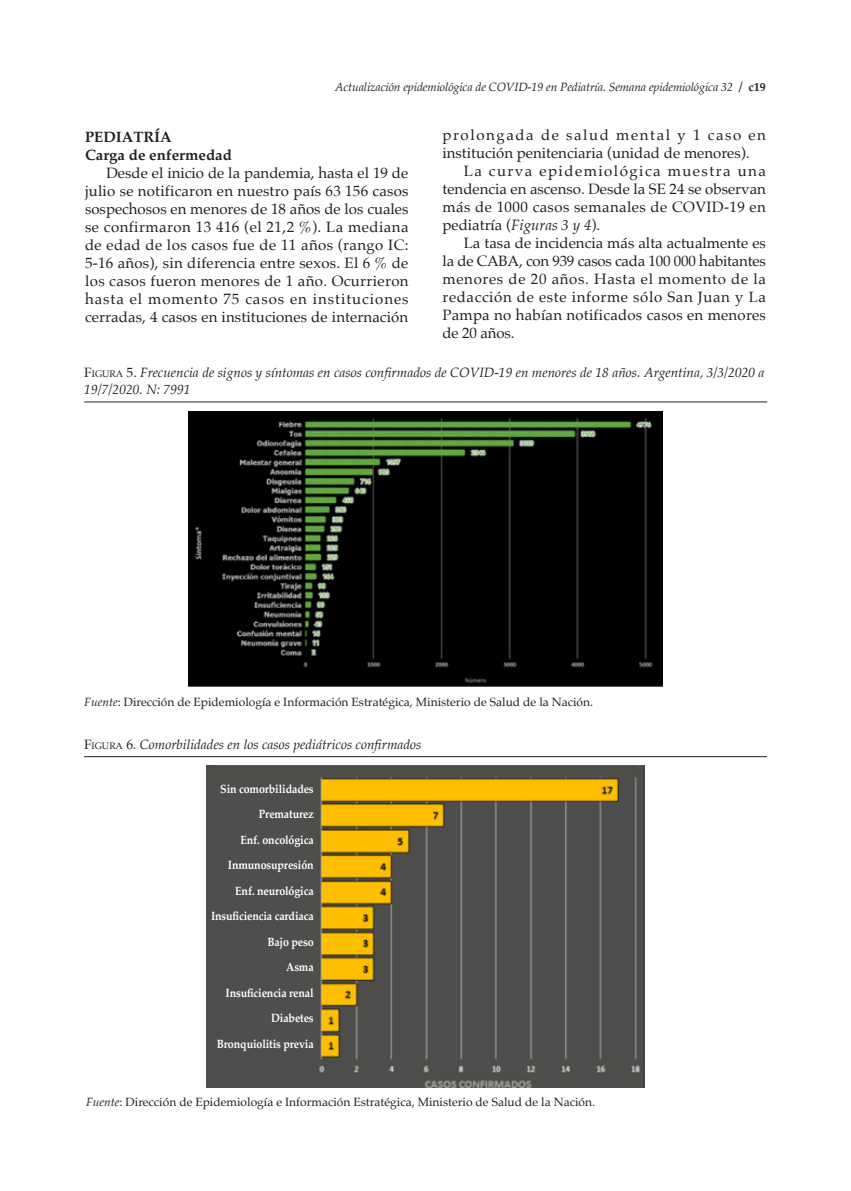
<style>
.page{position:relative;width:851px;height:1191px;background:#fff}
.page>*{position:absolute;margin:0;border:0;box-sizing:border-box;transform-origin:0 0}
.t1{font:15px/18px "Palatino";letter-spacing:.01em;color:#231f20;text-align:justify}
.t2{font:700 15px/18px "Palatino";color:#231f20}
.t3{font:italic 13.5px/16.5px "Palatino";color:#231f20}
.t4{font:12px "Palatino";color:#231f20}
.t5{font:700 12px/25.5px "Palatino";letter-spacing:-.01em;color:#fff;text-align:right;scale:.89 1}
.t6{font:italic 12px "Palatino";letter-spacing:-.01em;color:#231f20}
.s1{font-weight:700}
.s2{font-weight:700;font-style:normal}
.s3{font-style:italic}
.s4{font-style:normal}
.s5{font-style:normal;font-size:9.45px}
</style>
<div class="page">
<hr style="left:84px;top:756px;width:682px;height:1px;background:#231f20">
<img style="left:206px;top:766px;width:438px;height:321px">
<hr style="left:84px;top:401px;width:683px;height:1px;background:#231f20">
<img style="left:189px;top:411px;width:473px;height:276px">
<p class="t6" style="left:335px;top:77px;width:432px">Actualización epidemiológica de COVID-19 en Pediatría. Semana epidemiológica 32 <span class="s1">/</span> <span class="s2">c19</span></p>
<p class="t2" style="left:85px;top:128px;width:148px">PEDIATRÍA<br>Carga de enfermedad</p>
<p class="t1" style="left:85px;top:164px;width:325px;text-indent:21px">Desde el inicio de la pandemia, hasta el 19 de julio se notificaron en nuestro país 63 156 casos sospechosos en menores de 18 años de los cuales se confirmaron 13 416 (el 21,2 %). La mediana de edad de los casos fue de 11 años (rango IC:<br>5-16 años), sin diferencia entre sexos. El 6 % de los casos fueron menores de 1 año. Ocurrieron hasta el momento 75 casos en instituciones cerradas, 4 casos en instituciones de internación</p>
<p class="t1" style="left:442px;top:126px;width:325px">prolongada de salud mental y 1 caso en institución penitenciaria (unidad de menores).</p>
<p class="t1" style="left:442px;top:162px;width:325px;text-indent:21px">La curva epidemiológica muestra una tendencia en ascenso. Desde la SE 24 se observan más de 1000 casos semanales de COVID-19 en pediatría (<span class="s3">Figuras 3 y 4</span>).</p>
<p class="t1" style="left:442px;top:234px;width:325px;text-indent:21px">La tasa de incidencia más alta actualmente es la de CABA, con 939 casos cada 100 000 habitantes menores de 20 años. Hasta el momento de la redacción de este informe sólo San Juan y La Pampa no habían notificados casos en menores de 20 años.</p>
<p class="t3" style="left:84px;top:364px;width:681px"><span class="s4">F</span><span class="s5">IGURA</span> <span class="s4">5.</span> Frecuencia de signos y síntomas en casos confirmados de COVID-19 en menores de 18 años. Argentina, 3/3/2020 a<br>19/7/2020. N: 7991</p>
<p class="t4" style="left:84px;top:691px;width:510px"><span class="s3">Fuente</span>: Dirección de Epidemiología e Información Estratégica, Ministerio de Salud de la Nación.</p>
<p class="t3" style="left:84px;top:735px;width:339px"><span class="s4">F</span><span class="s5">IGURA</span> <span class="s4">6</span>. Comorbilidades en los casos pediátricos confirmados</p>
<p class="t5" style="left:211px;top:775px;width:117px">Sin comorbilidades<br>Prematurez<br>Enf. oncológica<br>Inmunosupresión<br>Enf. neurológica<br>Insuficiencia cardiaca<br>Bajo peso<br>Asma<br>Insuficiencia renal<br>Diabetes<br>Bronquiolitis previa</p>
<p class="t4" style="left:86px;top:1092px;width:510px"><span class="s3">Fuente</span>: Dirección de Epidemiología e Información Estratégica, Ministerio de Salud de la Nación.</p>
</div>
